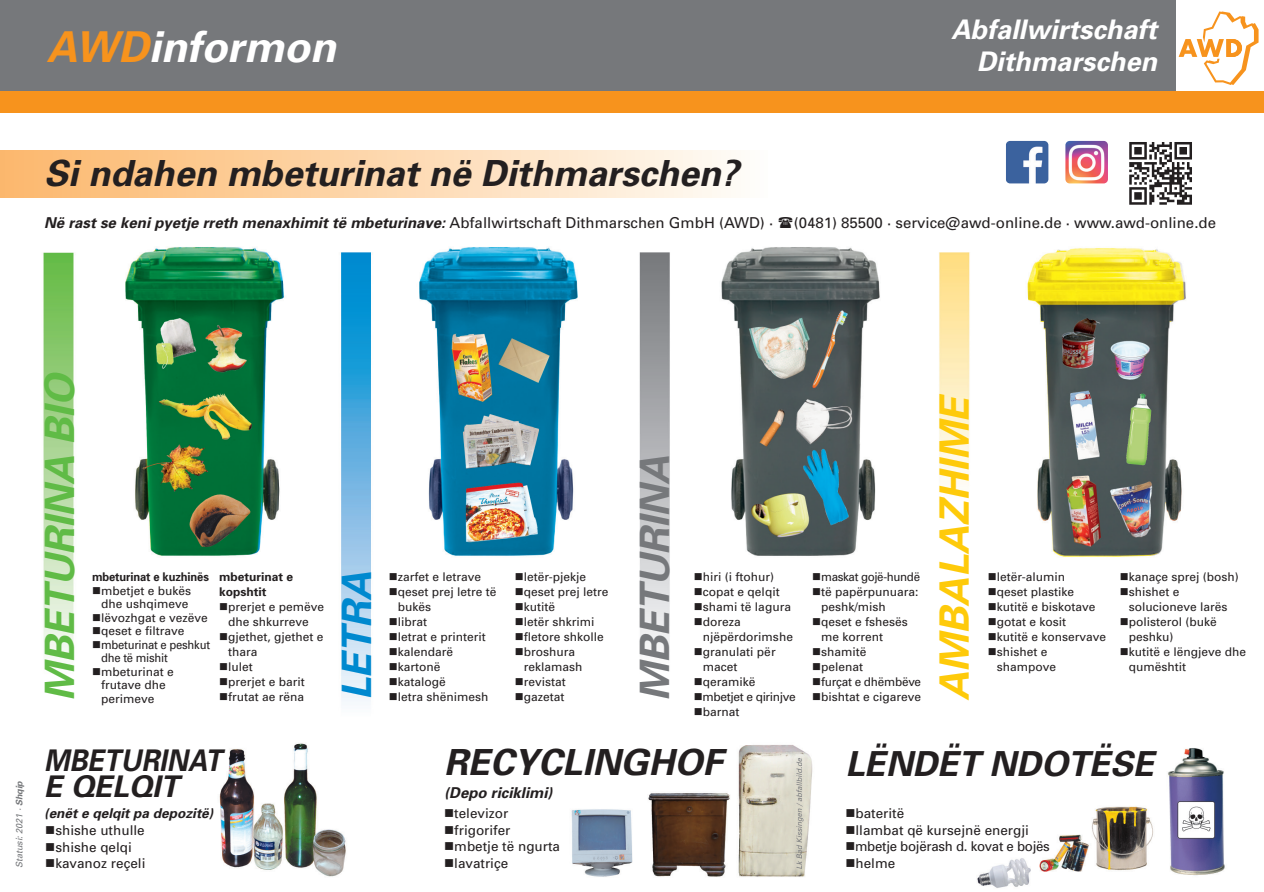
<style>
.page{position:relative;width:1264px;height:892px;background:#fff}
.page>*{position:absolute;margin:0;border:0;box-sizing:border-box;transform-origin:0 0}
.t1{font:italic 700 42.6px "Univers";color:#fff}
.t2{font:italic 700 40.5px "Univers";color:#60bb46}
.t3{font:italic 700 40.5px "Univers";color:#feca0a}
.t4{font:italic 700 40.5px "Univers";color:#76787b}
.t5{font:italic 700 40.5px "Univers";color:#0089cf}
.t6{font:italic 700 36px "Univers";color:#231f20}
.t7{font:italic 700 34.5px "Univers";color:#231f20}
.t8{font:italic 700 29.85px/25.8px "Univers";color:#231f20;scale:.9 1}
.t9{font:italic 700 27px/32.4px "Univers";color:#fff;text-align:right}
.t10{font:italic 700 15px "Univers";color:#231f20}
.t11{font:15px "Univers";color:#231f20}
.t12{font:italic 700 13.65px "Univers";color:#231f20}
.t13{font:13.5px "Univers";color:#231f20}
.t14{font:13.5px "Univers";letter-spacing:-.02em;color:#231f20}
.t15{font:12px/15px "Univers";color:#231f20}
.t16{font:12px/13.5px "Univers";letter-spacing:-.02em;color:#231f20;scale:.94 1}
.t17{font:700 12px "Univers";letter-spacing:-.005em;color:#231f20;scale:.93 1}
.t18{font:700 12px/15px "Univers";letter-spacing:-.005em;color:#231f20}
.t19{font:12px "Univers";letter-spacing:-.03em;color:#231f20}
.t20{font:12px "Univers";letter-spacing:-.03em;color:#231f20;scale:.96 1}
.t21{font:12px "Univers";letter-spacing:-.02em;color:#231f20}
.t22{font:italic 9px "Univers";color:#76787b}
.s1{color:#f7931d}
.s2{font-weight:400;font-style:normal}
.s3{font-weight:700}
</style>
<div class="page">
<div style="left:0;top:150px;width:767px;height:47px;background:linear-gradient(to right,#fcb66a,#fffcf7)"></div>
<img style="left:43px;top:247px;width:1182px;height:641px">
<svg style="left:1178px;top:11px;width:80px;height:74px"></svg>
<div style="left:0;top:0;width:1175px;height:91px;background:#76787b"></div>
<div style="left:0;top:91px;width:1263px;height:21px;background:#f7931d"></div>
<svg style="left:1129px;top:142px;width:62px;height:63px"></svg>
<img style="left:1006px;top:141px;width:42px;height:42px">
<img style="left:1065px;top:141px;width:42px;height:42px">
<svg style="left:101px;top:595px;width:12px;height:1px"></svg>
<svg style="left:101px;top:622px;width:12px;height:1px"></svg>
<svg style="left:101px;top:676px;width:12px;height:1px"></svg>
<svg style="left:228px;top:611px;width:12px;height:1px"></svg>
<svg style="left:228px;top:641px;width:12px;height:1px"></svg>
<svg style="left:228px;top:671px;width:12px;height:1px"></svg>
<svg style="left:228px;top:701px;width:12px;height:1px"></svg>
<svg style="left:398px;top:596px;width:12px;height:1px"></svg>
<svg style="left:398px;top:626px;width:12px;height:1px"></svg>
<svg style="left:398px;top:641px;width:12px;height:1px"></svg>
<svg style="left:398px;top:701px;width:12px;height:1px"></svg>
<svg style="left:523px;top:581px;width:12px;height:1px"></svg>
<svg style="left:523px;top:611px;width:12px;height:1px"></svg>
<svg style="left:523px;top:656px;width:12px;height:1px"></svg>
<svg style="left:702px;top:611px;width:12px;height:1px"></svg>
<svg style="left:702px;top:626px;width:12px;height:1px"></svg>
<svg style="left:702px;top:656px;width:12px;height:1px"></svg>
<svg style="left:702px;top:701px;width:12px;height:1px"></svg>
<svg style="left:821px;top:581px;width:12px;height:1px"></svg>
<svg style="left:821px;top:596px;width:12px;height:1px"></svg>
<svg style="left:821px;top:626px;width:12px;height:1px"></svg>
<svg style="left:821px;top:671px;width:12px;height:1px"></svg>
<svg style="left:821px;top:701px;width:12px;height:1px"></svg>
<svg style="left:996px;top:596px;width:12px;height:1px"></svg>
<svg style="left:996px;top:641px;width:12px;height:1px"></svg>
<svg style="left:996px;top:656px;width:12px;height:1px"></svg>
<svg style="left:1128px;top:596px;width:12px;height:1px"></svg>
<svg style="left:1128px;top:626px;width:12px;height:1px"></svg>
<svg style="left:1128px;top:656px;width:12px;height:1px"></svg>
<svg style="left:55px;top:868px;width:14px;height:1px"></svg>
<svg style="left:454px;top:818px;width:13px;height:1px"></svg>
<svg style="left:454px;top:851px;width:13px;height:1px"></svg>
<h1 class="t1" style="left:46px;top:20px;width:291px"><span class="s1">AWD</span>informon</h1>
<h3 class="t9" style="left:950px;top:12px;width:207px">Abfallwirtschaft<br>Dithmarschen</h3>
<h3 class="t6" style="left:44px;top:150px;width:696px">Si ndahen mbeturinat në Dithmarschen?</h3>
<p class="t10" style="left:44px;top:213px;width:730px">Në rast se keni pyetje rreth menaxhimit të mbeturinave: <span class="s2">Abfallwirtschaft Dithmarschen GmbH (AWD) ·</span></p>
<p class="t11" style="left:793px;top:213px;width:424px">(0481) 85500 · service@awd-online.de · www.awd-online.de</p>
<p class="t22" style="left:14px;top:868px;width:89px;rotate:-90deg">Statusi: 2021 · <span class="s3">Shqip</span></p>
<h2 class="t2" style="left:34px;top:701px;width:331px;rotate:-90deg">MBETURINA BIO</h2>
<p class="t17" style="left:92px;top:569px;width:127px">mbeturinat e kuzhinës</p>
<p class="t15" style="left:92px;top:584px;width:100px;line-height:13.5px;text-align:center">■mbetjet e bukës dhe ushqimeve</p>
<p class="t15" style="left:92px;top:610px;width:117px">■lëvozhgat e vezëve</p>
<p class="t15" style="left:92px;top:623px;width:94px">■qeset e filtrave</p>
<p class="t16" style="left:101px;top:638px;width:117px;text-indent:-9px">■mbeturinat e peshkut dhe të mishit</p>
<p class="t15" style="left:101px;top:665px;width:74px;line-height:13.5px;text-indent:-9px">■mbeturinat e frutave dhe perimeve</p>
<p class="t18" style="left:219px;top:569px;width:76px">mbeturinat e kopshtit</p>
<p class="t15" style="left:219px;top:599px;width:106px;text-align:center">■prerjet e pemëve dhe shkurreve</p>
<p class="t15" style="left:228px;top:629px;width:97px;text-indent:-9px">■gjethet, gjethet e thara</p>
<p class="t15" style="left:219px;top:659px;width:35px">■lulet</p>
<p class="t15" style="left:219px;top:674px;width:87px">■prerjet e barit</p>
<p class="t15" style="left:219px;top:689px;width:86px">■frutat ae rëna</p>
<h3 class="t8" style="left:44px;top:747px;width:198px">MBETURINAT<br>E QELQIT</h3>
<p class="t12" style="left:44px;top:804px;width:171px">(enët e qelqit pa depozitë)</p>
<p class="t13" style="left:45px;top:822px;width:101px">■shishe uthulle</p>
<p class="t13" style="left:45px;top:839px;width:88px">■shishe qelqi</p>
<p class="t13" style="left:45px;top:855px;width:102px">■kavanoz reçeli</p>
<h2 class="t5" style="left:330px;top:700px;width:130px;rotate:-90deg">LETRA</h2>
<p class="t15" style="left:389px;top:569px;width:94px">■zarfet e letrave</p>
<p class="t15" style="left:398px;top:584px;width:100px;text-indent:-9px">■qeset prej letre të bukës</p>
<p class="t15" style="left:389px;top:614px;width:40px">■librat</p>
<p class="t15" style="left:389px;top:629px;width:98px">■letrat e printerit</p>
<p class="t15" style="left:389px;top:644px;width:66px">■kalendarë</p>
<p class="t15" style="left:389px;top:659px;width:53px">■kartonë</p>
<p class="t15" style="left:389px;top:674px;width:58px">■katalogë</p>
<p class="t15" style="left:389px;top:689px;width:101px">■letra shënimesh</p>
<p class="t15" style="left:514px;top:569px;width:73px">■letër-pjekje</p>
<p class="t15" style="left:514px;top:584px;width:95px">■qeset prej letre</p>
<p class="t15" style="left:514px;top:599px;width:42px">■kutitë</p>
<p class="t15" style="left:514px;top:614px;width:81px">■letër shkrimi</p>
<p class="t15" style="left:514px;top:629px;width:90px">■fletore shkolle</p>
<p class="t15" style="left:523px;top:644px;width:60px;text-indent:-9px">■broshura reklamash</p>
<p class="t15" style="left:514px;top:674px;width:52px">■revistat</p>
<p class="t15" style="left:514px;top:689px;width:51px">■gazetat</p>
<h2 class="t4" style="left:628px;top:701px;width:247px;rotate:-90deg">MBETURINA</h2>
<p class="t15" style="left:693px;top:569px;width:82px">■hiri (i ftohur)</p>
<p class="t15" style="left:693px;top:584px;width:87px">■copat e qelqit</p>
<p class="t15" style="left:693px;top:599px;width:98px">■shami të lagura</p>
<p class="t15" style="left:702px;top:614px;width:92px;text-indent:-9px">■doreza njëpërdorimshe</p>
<p class="t15" style="left:702px;top:644px;width:74px;text-indent:-9px">■granulati për macet</p>
<p class="t15" style="left:693px;top:674px;width:63px">■qeramikë</p>
<p class="t19" style="left:693px;top:689px;width:103px">■mbetjet e qirinjve</p>
<p class="t15" style="left:693px;top:704px;width:47px">■barnat</p>
<h3 class="t6" style="left:444px;top:739px;width:280px">RECYCLINGHOF</h3>
<p class="t10" style="left:444px;top:783px;width:110px">(Depo riciklimi)</p>
<p class="t13" style="left:444px;top:805px;width:66px">■televizor</p>
<p class="t13" style="left:444px;top:822px;width:68px">■frigorifer</p>
<p class="t13" style="left:444px;top:838px;width:117px">■mbetje të ngurta</p>
<p class="t13" style="left:444px;top:855px;width:66px">■lavatriçe</p>
<p class="t20" style="left:812px;top:569px;width:114px">■maskat gojë-hundë</p>
<p class="t15" style="left:821px;top:584px;width:99px;text-indent:-9px">■të papërpunuara: peshk/mish</p>
<p class="t15" style="left:821px;top:614px;width:88px;text-indent:-9px">■qeset e fshesës me korrent</p>
<p class="t15" style="left:812px;top:644px;width:56px">■shamitë</p>
<p class="t15" style="left:812px;top:659px;width:52px">■pelenat</p>
<p class="t21" style="left:812px;top:674px;width:110px">■furçat e dhëmbëve</p>
<p class="t15" style="left:812px;top:689px;width:110px">■bishtat e cigareve</p>
<h2 class="t3" style="left:928px;top:701px;width:309px;rotate:-90deg">AMBALAZHIME</h2>
<p class="t15" style="left:987px;top:569px;width:79px">■letër-alumin</p>
<p class="t15" style="left:987px;top:584px;width:88px">■qeset plastike</p>
<p class="t15" style="left:987px;top:599px;width:109px">■kutitë e biskotave</p>
<p class="t15" style="left:987px;top:614px;width:80px">■gotat e kosit</p>
<p class="t15" style="left:987px;top:629px;width:120px">■kutitë e konservave</p>
<p class="t15" style="left:996px;top:644px;width:61px;text-indent:-9px">■shishet e shampove</p>
<p class="t15" style="left:1119px;top:569px;width:120px">■kanaçe sprej (bosh)</p>
<p class="t15" style="left:1128px;top:584px;width:100px;text-indent:-9px">■shishet e solucioneve larës</p>
<p class="t15" style="left:1128px;top:614px;width:90px;text-indent:-9px">■polisterol (bukë peshku)</p>
<p class="t15" style="left:1128px;top:644px;width:119px;text-indent:-9px">■kutitë e lëngjeve dhe qumështit</p>
<h3 class="t7" style="left:845px;top:742px;width:310px">LËNDËT NDOTËSE</h3>
<p class="t13" style="left:845px;top:805px;width:60px">■bateritë</p>
<p class="t13" style="left:845px;top:822px;width:185px">■llambat që kursejnë energji</p>
<p class="t14" style="left:845px;top:838px;width:206px">■mbetje bojërash d. kovat e bojës</p>
<p class="t13" style="left:845px;top:855px;width:51px">■helme</p>
</div>
